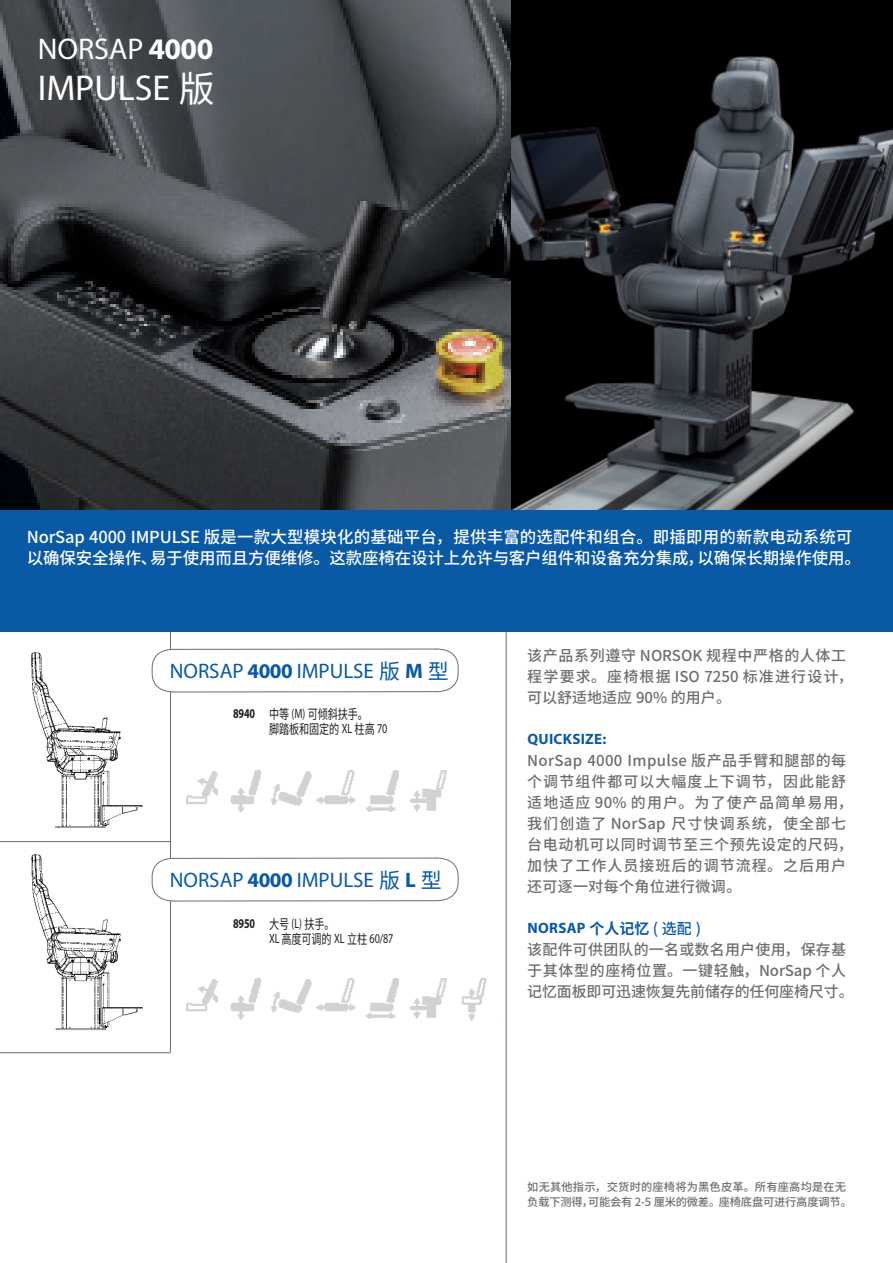
<style>
.page{position:relative;width:893px;height:1263px;background:#fff}
.page>*{position:absolute;margin:0;border:0;box-sizing:border-box;transform-origin:0 0}
.t1{font:36px "Myriad Pro";color:#fff}
.t2{font:30px "Myriad Pro";color:#fff}
.t3{font:21px "Myriad Pro";color:#0a59a5}
.t4{font:500 16.5px/21px "Source Han Sans SC";letter-spacing:-.01em;color:#fff}
.t5{font:500 15px/21px "Source Han Sans SC";letter-spacing:.04em;color:#6d6f6f}
.t6{font:500 15px/21px "Source Han Sans SC";letter-spacing:.015em;color:#6d6f6f}
.t7{font:700 15px "Myriad Pro";letter-spacing:.02em;color:#0a59a5}
.t8{font:13.5px/15px "Source Han Sans SC";letter-spacing:-.01em;color:#231f20;scale:.75 1}
.t9{font:13.5px "Myriad Pro";letter-spacing:-.01em;color:#231f20;scale:.75 1}
.t10{font:500 11.25px/15px "Source Han Sans SC";letter-spacing:.015em;color:#6d6f6f}
.s1{font-weight:700}
.s2{font-family:"Source Han Sans SC"}
.s3{font-family:"Myriad Pro";font-weight:700}
.s4{font-family:"Myriad Pro"}
.s5{font-family:"Source Han Sans SC";font-weight:500}
</style>
<div class="page">
<img style="left:510px;top:0;width:383px;height:510px">
<svg style="left:0;top:0;width:510px;height:510px;background:#414446"></svg>
<div style="left:0;top:510px;width:893px;height:121px;background:#0a59a5"></div>
<img style="left:31px;top:652px;width:111px;height:176px">
<img style="left:31px;top:854px;width:111px;height:177px">
<hr style="left:170px;top:631px;width:1px;height:421px;background:#6d6f6f">
<hr style="left:0;top:841px;width:170px;height:1px;background:#6d6f6f">
<hr style="left:506px;top:631px;width:1px;height:632px;background:#6d6f6f">
<svg style="left:151px;top:648px;width:308px;height:45px"></svg>
<svg style="left:151px;top:857px;width:308px;height:45px"></svg>
<img style="left:186px;top:978px;width:301px;height:43px">
<img style="left:186px;top:771px;width:261px;height:42px">
<hr style="left:0;top:1052px;width:170px;height:1px;background:#6d6f6f">
<h2 class="t2" style="left:38px;top:31px;width:177px">NORSAP <span class="s1">4000</span></h2>
<h1 class="t1" style="left:38px;top:66px;width:179px">IMPULSE <span class="s2">版</span></h1>
<p class="t4" style="left:27px;top:527px;width:836px">NorSap 4000 IMPULSE 版是一款大型模块化的基础平台，提供丰富的选配件和组合。即插即用的新款电动系统可以确保安全操作、易于使用而且方便维修。这款座椅在设计上允许与客户组件和设备充分集成，以确保长期操作使用。</p>
<h3 class="t3" style="left:170px;top:658px;width:281px">NORSAP <span class="s1">4000</span> IMPULSE <span class="s2">版</span> <span class="s1">M</span> <span class="s2">型</span></h3>
<p class="t8" style="left:269px;top:707px;width:159px;text-indent:-36px"><span class="s3">8940</span> 中等 <span class="s4">(M)</span> 可倾斜扶手。<br>脚踏板和固定的 <span class="s4">XL</span> 柱高 <span class="s4">70</span></p>
<h3 class="t3" style="left:170px;top:867px;width:274px">NORSAP <span class="s1">4000</span> IMPULSE <span class="s2">版</span> <span class="s1">L</span> <span class="s2">型</span></h3>
<p class="t8" style="left:233px;top:916px;width:137px"><span class="s3">8950</span> 大号 <span class="s4">(L)</span> 扶手。</p>
<p class="t9" style="left:269px;top:930px;width:167px">XL <span class="s2">高度可调的</span> XL <span class="s2">立柱</span> 60/87</p>
<p class="t5" style="left:527px;top:645px;width:327px">该产品系列遵守 NORSOK 规程中严格的人体工程学要求。座椅根据 ISO 7250 标准进行设计，可以舒适地适应 90% 的用户。</p>
<p class="t7" style="left:527px;top:729px;width:80px">QUICKSIZE:</p>
<p class="t5" style="left:527px;top:750px;width:327px">NorSap 4000 Impulse 版产品手臂和腿部的每个调节组件都可以大幅度上下调节，因此能舒适地适应 90% 的用户。为了使产品简单易用，我们创造了 NorSap 尺寸快调系统，使全部七台电动机可以同时调节至三个预先设定的尺码，加快了工作人员接班后的调节流程。之后用户还可逐一对每个角位进行微调。</p>
<p class="t7" style="left:527px;top:918px;width:175px">NORSAP <span class="s2">个人记忆</span> <span class="s5">( 选配 )</span></p>
<p class="t6" style="left:527px;top:939px;width:328px">该配件可供团队的一名或数名用户使用，保存基于其体型的座椅位置。一键轻触，NorSap 个人记忆面板即可迅速恢复先前储存的任何座椅尺寸。</p>
<p class="t10" style="left:527px;top:1180px;width:326px">如无其他指示，交货时的座椅将为黑色皮革。所有座高均是在无负载下测得，可能会有 2-5 厘米的微差。座椅底盘可进行高度调节。</p>
</div>
